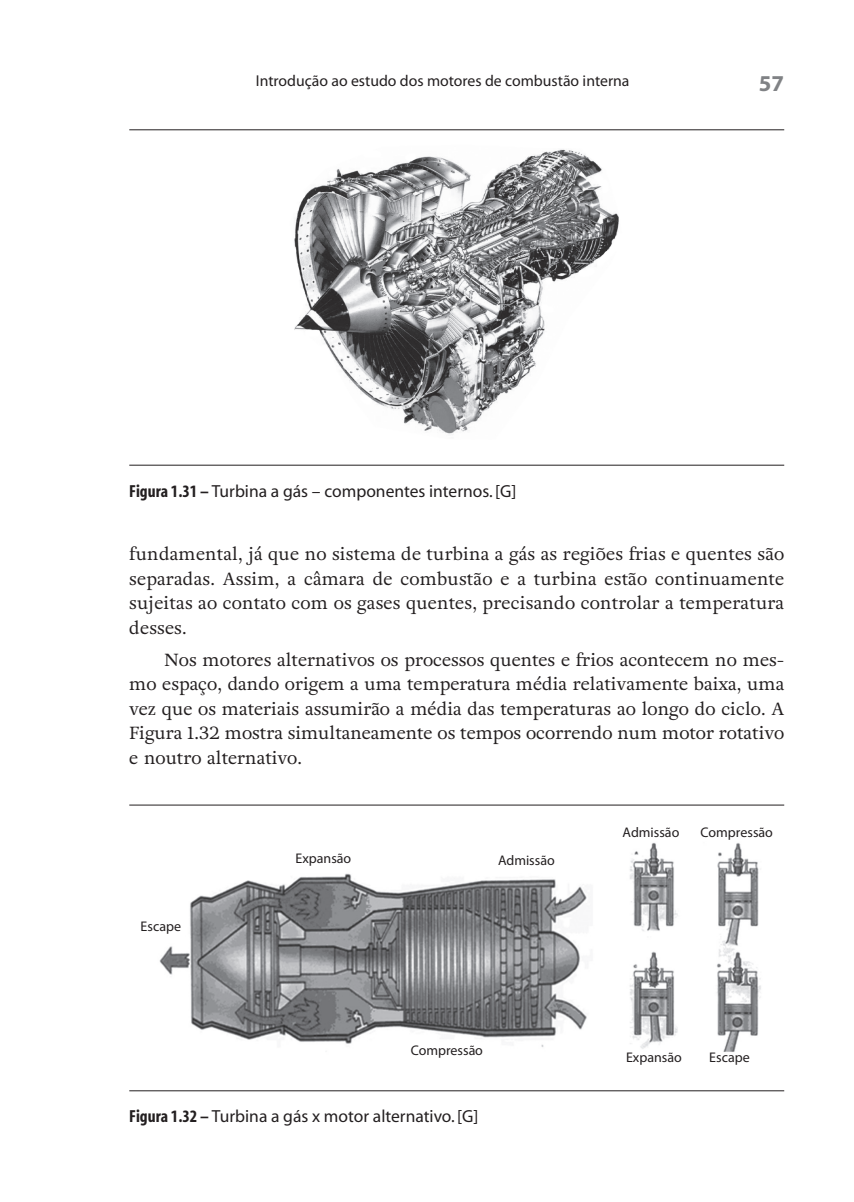
<style>
.page{position:relative;width:854px;height:1202px;background:#fff}
.page>*{position:absolute;margin:0;border:0;box-sizing:border-box;transform-origin:0 0}
.t1{font:700 22.75px "Myriad";color:#808285}
.MASSA_DE_TEXTO{font:17.5px/24.5px "Adriane Text";color:#231f20;text-align:justify}
.legenda{font:17.5px "Myriad";color:#231f20}
.t2{font:15.75px "Myriad Pro";color:#231f20}
.t3{font:14px "Myriad Pro";color:#231f20}
.s1{font-weight:700;font-stretch:condensed}
</style>
<div class="page">
<hr style="left:129px;top:804px;width:655px;height:1px;background:#231f20">
<hr style="left:129px;top:1090px;width:655px;height:1px;background:#231f20">
<img style="left:159px;top:843px;width:602px;height:209px">
<hr style="left:129px;top:129px;width:655px;height:1px;background:#231f20">
<hr style="left:129px;top:464px;width:655px;height:1px;background:#231f20">
<img style="left:294px;top:149px;width:325px;height:285px">
<p class="t2" style="left:256px;top:71px;width:375px">Introdução ao estudo dos motores de combustão interna</p>
<h1 class="t1" style="left:759px;top:72px;width:27px">57</h1>
<p class="legenda" style="left:129px;top:482px;width:389px"><span class="s1">Figura 1.31 –</span> Turbina a gás – componentes internos. [G]</p>
<p class="MASSA_DE_TEXTO" style="left:129px;top:541px;width:656px">fundamental, já que no sistema de turbina a gás as regiões frias e quentes são separadas. Assim, a câmara de combustão e a turbina estão continuamente sujeitas ao contato com os gases quentes, precisando controlar a temperatura desses.</p>
<p class="MASSA_DE_TEXTO" style="left:129px;top:646px;width:656px;text-indent:35px">Nos motores alternativos os processos quentes e frios acontecem no mes&shy;mo espaço, dando origem a uma temperatura média relativamente baixa, uma vez que os materiais assumirão a média das temperaturas ao longo do ciclo. A Figura 1.32 mostra simultaneamente os tempos ocorrendo num motor rotativo e noutro alternativo.</p>
<p class="t3" style="left:141px;top:917px;width:42px">Escape</p>
<p class="t3" style="left:295px;top:849px;width:57px">Expansão</p>
<p class="t3" style="left:498px;top:851px;width:58px">Admissão</p>
<p class="t3" style="left:411px;top:1041px;width:74px">Compressão</p>
<p class="legenda" style="left:129px;top:1107px;width:350px"><span class="s1">Figura 1.32 –</span> Turbina a gás x motor alternativo. [G]</p>
<p class="t3" style="left:622px;top:823px;width:58px">Admissão</p>
<p class="t3" style="left:700px;top:823px;width:74px">Compressão</p>
<p class="t3" style="left:626px;top:1048px;width:57px">Expansão</p>
<p class="t3" style="left:709px;top:1048px;width:42px">Escape</p>
</div>
